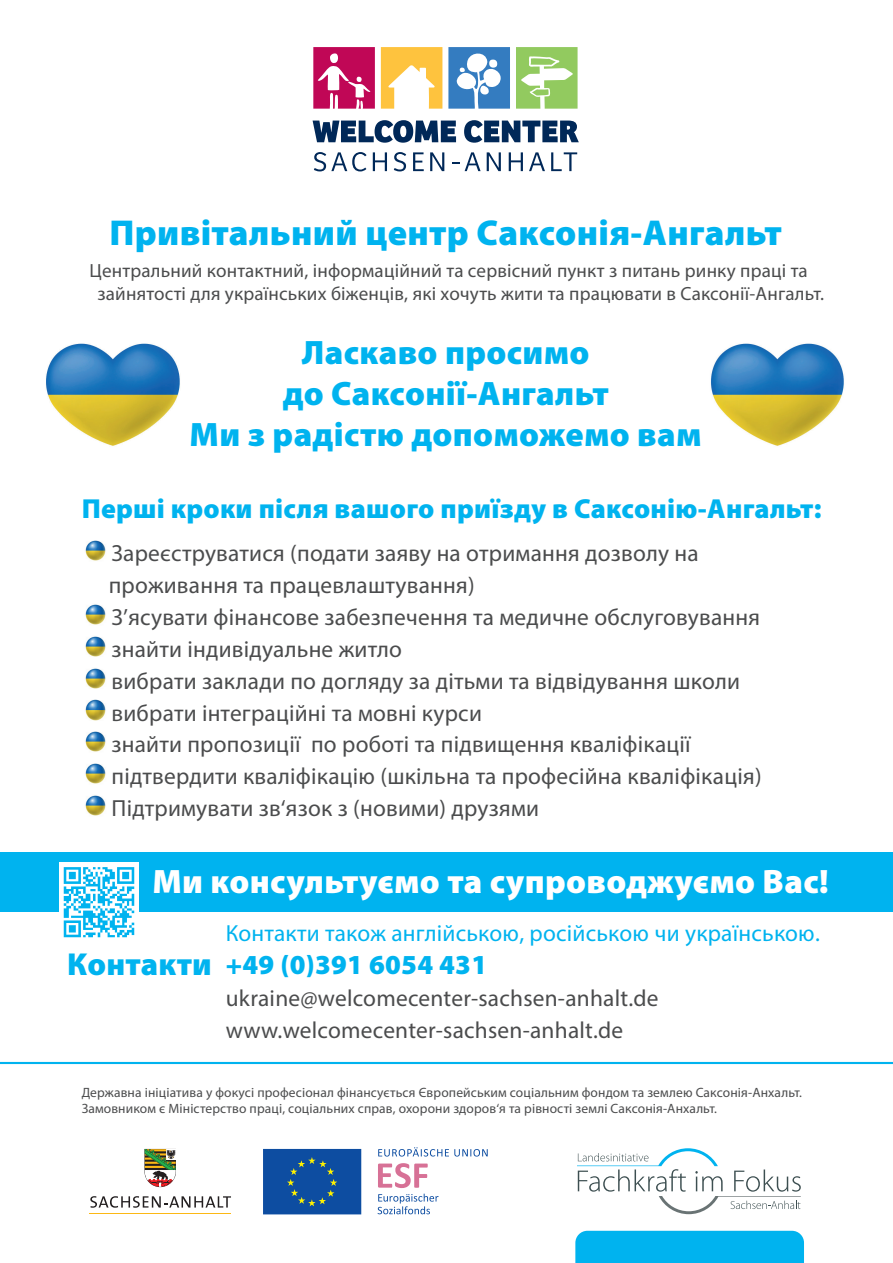
<style>
.page{position:relative;width:893px;height:1263px;background:#fff}
.page>*{position:absolute;margin:0;border:0;box-sizing:border-box;transform-origin:0 0}
.t1{font:900 36.15px "Myriad Pro";letter-spacing:.01em;color:#00b3ef}
.t2{font:900 33.9px/40.8px "Myriad Pro";letter-spacing:.01em;color:#00b3ef;text-align:center}
.t3{font:900 33.9px "Myriad Pro";letter-spacing:.01em;color:#fff}
.t4{font:900 31.8px "Myriad Pro";letter-spacing:.005em;color:#00b3ef}
.t5{font:900 27.6px "Myriad Pro";letter-spacing:.01em;color:#00b3ef}
.t6{font:23.4px/31.8px "Myriad Pro";letter-spacing:.01em;color:#4b4c4d}
.t7{font:23.4px "Myriad Pro";letter-spacing:.01em;color:#00b3ef}
.t8{font:19.05px/23px "Myriad Pro";letter-spacing:.01em;color:#4b4c4d}
.t9{font:13.5px/16.2px "Myriad Pro";letter-spacing:.01em;color:#4b4c4d}
</style>
<div class="page">
<div style="left:0;top:852px;width:893px;height:59px;background:#00b3ef"></div>
<img style="left:85px;top:540px;width:21px;height:21px">
<img style="left:85px;top:604px;width:21px;height:21px">
<img style="left:85px;top:636px;width:21px;height:21px">
<img style="left:85px;top:668px;width:21px;height:21px">
<img style="left:85px;top:699px;width:21px;height:22px">
<img style="left:85px;top:731px;width:21px;height:21px">
<img style="left:85px;top:763px;width:21px;height:21px">
<img style="left:85px;top:795px;width:21px;height:21px">
<svg style="left:578px;top:1148px;width:223px;height:66px"></svg>
<svg style="left:313px;top:120px;width:143px;height:23px"></svg>
<svg style="left:464px;top:120px;width:115px;height:23px"></svg>
<svg style="left:452px;top:162px;width:7px;height:2px"></svg>
<svg style="left:465px;top:152px;width:16px;height:19px"></svg>
<svg style="left:314px;top:152px;width:53px;height:19px"></svg>
<svg style="left:373px;top:152px;width:14px;height:19px"></svg>
<svg style="left:394px;top:152px;width:12px;height:19px"></svg>
<svg style="left:413px;top:152px;width:11px;height:19px"></svg>
<svg style="left:430px;top:152px;width:14px;height:19px"></svg>
<svg style="left:487px;top:152px;width:14px;height:19px"></svg>
<svg style="left:509px;top:152px;width:14px;height:19px"></svg>
<svg style="left:529px;top:152px;width:16px;height:19px"></svg>
<svg style="left:551px;top:152px;width:26px;height:19px"></svg>
<svg style="left:448px;top:47px;width:62px;height:62px"></svg>
<svg style="left:516px;top:47px;width:62px;height:62px"></svg>
<svg style="left:381px;top:47px;width:61px;height:62px"></svg>
<svg style="left:313px;top:47px;width:62px;height:62px"></svg>
<div style="left:263px;top:1149px;width:98px;height:65px;background:#0d4da1"></div>
<svg style="left:287px;top:1157px;width:50px;height:49px"></svg>
<svg style="left:378px;top:1194px;width:60px;height:20px"></svg>
<svg style="left:378px;top:1163px;width:50px;height:25px"></svg>
<svg style="left:378px;top:1147px;width:110px;height:9px"></svg>
<hr style="left:89px;top:1213px;width:142px;height:1px;background:#fcb814">
<svg style="left:144px;top:1149px;width:32px;height:38px"></svg>
<svg style="left:90px;top:1196px;width:141px;height:12px"></svg>
<div style="left:575px;top:1231px;width:229px;height:32px;background:#00b3ef"></div>
<img style="left:711px;top:343px;width:133px;height:103px">
<img style="left:46px;top:343px;width:134px;height:103px">
<hr style="left:0;top:1062px;width:893px;height:2px;background:#00b3ef">
<img style="left:60px;top:863px;width:78px;height:75px">
<h1 class="t1" style="left:110px;top:208px;width:674px">Привітальний центр Саксонія-Ангальт</h1>
<p class="t8" style="left:97px;top:259px;width:728px;text-indent:-8px">Центральний контактний, інформаційний та сервісний пункт з питань ринку праці та зайнятості для українських біженців, які хочуть жити та працювати в Саксонії-Ангальт.</p>
<h2 class="t2" style="left:190px;top:331px;width:514px">Ласкаво просимо<br>до Саксонії-Ангальт<br>Mи з радістю допоможемо вам</h2>
<p class="t5" style="left:82px;top:490px;width:741px">Перші кроки після вашого приїзду в Саксонію-Ангальт:</p>
<p class="t6" style="left:109px;top:537px;width:654px">Зареєструватися (подати заяву на отримання дозволу на проживання та працевлаштування)<br>З’ясувати фінансове забезпечення та медичне обслуговування знайти індивідуальне житло<br>вибрати заклади по догляду за дітьми та відвідування школи вибрати інтеграційні та мовні курси<br>знайти пропозиції по роботі та підвищення кваліфікації підтвердити кваліфікацію (шкільна та професійна кваліфікація)<br>Підтримувати зв‘язок з (новими) друзями</p>
<h2 class="t3" style="left:153px;top:859px;width:678px">Ми консультуємо та супроводжуємо Вас!</h2>
<h3 class="t4" style="left:67px;top:942px;width:146px">Контакти</h3>
<p class="t7" style="left:226px;top:919px;width:596px">Контакти також англійською, російською чи українською.</p>
<p class="t5" style="left:226px;top:946px;width:263px">+49 (0)391 6054 431</p>
<p class="t6" style="left:226px;top:982px;width:434px">ukraine@welcomecenter-sachsen-anhalt.de www.welcomecenter-sachsen-anhalt.de</p>
<p class="t9" style="left:82px;top:1084px;width:722px">Державна ініціатива у фокусі професіонал фінансується Європейським соціальним фондом та землею Саксонія-Анхальт.<br>Замовником є Міністерство праці, соціальних справ, охорони здоров‘я та рівності землі Саксонія-Анхальт.</p>
</div>
